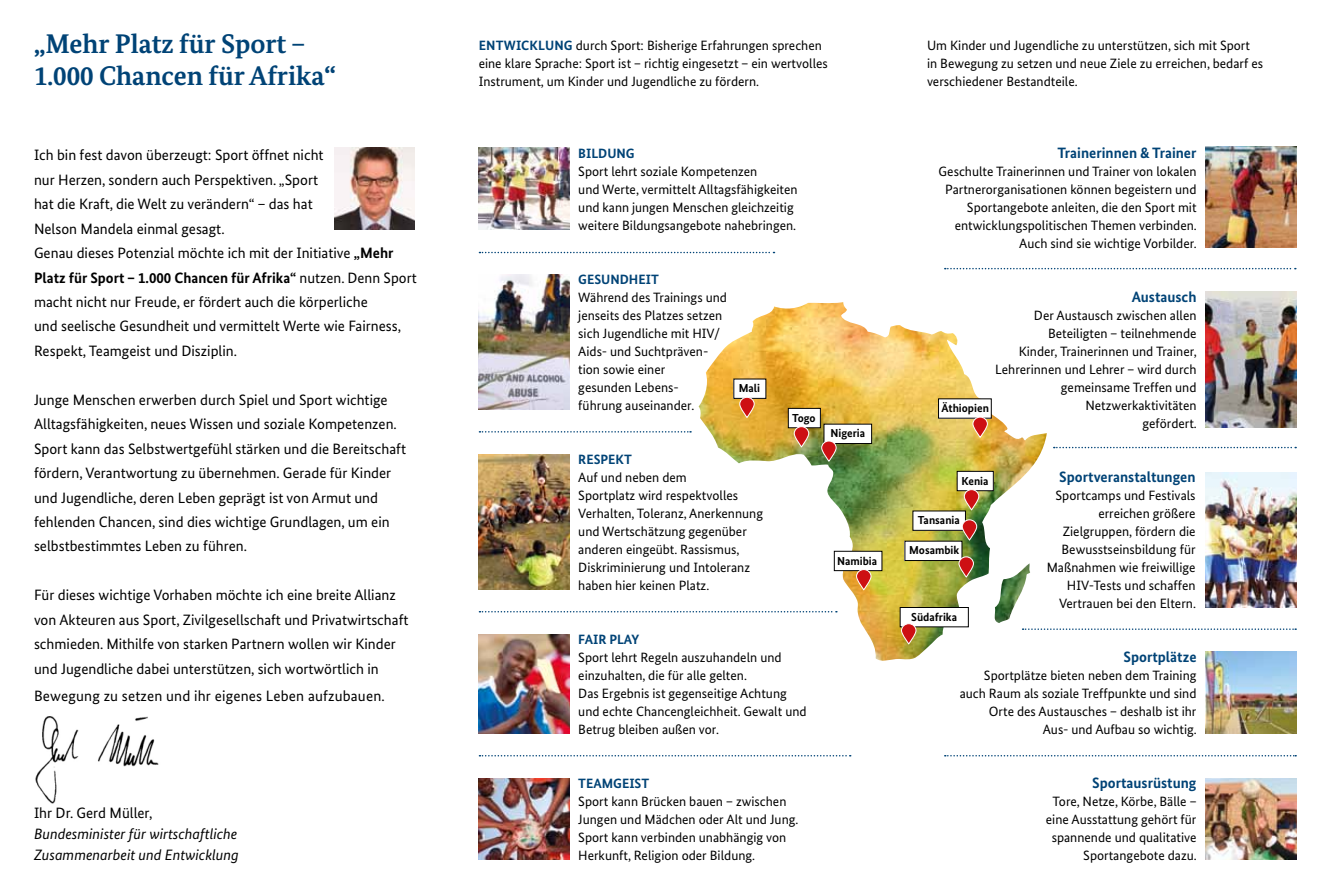
<style>
.page{position:relative;width:1331px;height:893px;background:#fff}
.page>*{position:absolute;margin:0;border:0;box-sizing:border-box;transform-origin:0 0}
.t1{font:700 27px/32.4px "Bundes Serif";color:#004376}
.t2{font:15px/24.5px "Bundes Sans";color:#000}
.t3{font:700 15px "Bundes Sans";color:#004376}
.t4{font:italic 15px/21px "Bundes Sans";color:#000}
.t5{font:13.5px/18px "Bundes Sans";color:#000}
.t6{font:700 13.5px "Bundes Sans";color:#004376}
.t7{font:700 11.55px "Bundes Sans";color:#000}
.s1{font-weight:700}
.s2{font-weight:700;color:#004376}
</style>
<div class="page">
<img style="left:35px;top:716px;width:124px;height:88px">
<img style="left:335px;top:148px;width:80px;height:82px">
<img style="left:1205px;top:147px;width:91px;height:101px">
<img style="left:479px;top:274px;width:91px;height:136px">
<img style="left:1205px;top:472px;width:91px;height:91px">
<img style="left:479px;top:454px;width:91px;height:136px">
<img style="left:1205px;top:652px;width:91px;height:82px">
<img style="left:479px;top:634px;width:91px;height:100px">
<img style="left:479px;top:778px;width:91px;height:82px">
<img style="left:1205px;top:778px;width:91px;height:82px">
<img style="left:479px;top:148px;width:91px;height:82px">
<img style="left:1205px;top:291px;width:91px;height:137px">
<svg style="left:945px;top:268px;width:351px;height:1px"></svg>
<svg style="left:479px;top:252px;width:295px;height:1px"></svg>
<svg style="left:1054px;top:447px;width:242px;height:1px"></svg>
<svg style="left:945px;top:755px;width:351px;height:1px"></svg>
<svg style="left:479px;top:431px;width:212px;height:2px"></svg>
<svg style="left:479px;top:611px;width:220px;height:1px"></svg>
<svg style="left:479px;top:755px;width:372px;height:1px"></svg>
<img style="left:699px;top:302px;width:348px;height:359px">
<img style="left:992px;top:563px;width:304px;height:67px">
<img style="left:993px;top:563px;width:37px;height:60px">
<div style="left:938px;top:399px;width:53px;height:19px;background:#fff"></div>
<svg style="left:973px;top:417px;width:14px;height:20px"></svg>
<div style="left:972px;top:417px;width:16px;height:21px;border:1px solid #fff;border-radius:7px"></div>
<div style="left:957px;top:471px;width:36px;height:20px;background:#fff"></div>
<div style="left:957px;top:471px;width:37px;height:20px;border:1px solid #000"></div>
<svg style="left:964px;top:490px;width:15px;height:20px"></svg>
<div style="left:964px;top:489px;width:15px;height:21px;border:1px solid #fff;border-radius:7px"></div>
<div style="left:905px;top:541px;width:57px;height:19px;background:#fff"></div>
<div style="left:904px;top:541px;width:58px;height:20px;border:1px solid #000"></div>
<svg style="left:959px;top:557px;width:14px;height:20px"></svg>
<div style="left:958px;top:556px;width:16px;height:21px;border:1px solid #fff;border-radius:7px"></div>
<div style="left:913px;top:511px;width:52px;height:19px;background:#fff"></div>
<div style="left:912px;top:511px;width:54px;height:20px;border:1px solid #000"></div>
<svg style="left:962px;top:520px;width:15px;height:20px"></svg>
<div style="left:962px;top:519px;width:15px;height:21px;border:1px solid #fff;border-radius:7px"></div>
<div style="left:834px;top:551px;width:48px;height:20px;background:#fff"></div>
<div style="left:834px;top:551px;width:48px;height:20px;border:1px solid #000"></div>
<svg style="left:856px;top:570px;width:15px;height:20px"></svg>
<div style="left:856px;top:569px;width:15px;height:21px;border:1px solid #fff;border-radius:7px"></div>
<div style="left:824px;top:424px;width:48px;height:19px;background:#fff"></div>
<div style="left:824px;top:424px;width:48px;height:20px;border:1px solid #000"></div>
<svg style="left:822px;top:441px;width:14px;height:20px"></svg>
<div style="left:821px;top:440px;width:16px;height:22px;border:1px solid #fff;border-radius:7px"></div>
<div style="left:900px;top:607px;width:68px;height:20px;background:#fff"></div>
<div style="left:900px;top:607px;width:69px;height:20px;border:1px solid #000"></div>
<svg style="left:901px;top:624px;width:15px;height:20px"></svg>
<div style="left:901px;top:623px;width:15px;height:21px;border:1px solid #fff;border-radius:7px"></div>
<div style="left:788px;top:408px;width:32px;height:20px;background:#fff"></div>
<div style="left:788px;top:408px;width:33px;height:20px;border:1px solid #000"></div>
<svg style="left:794px;top:427px;width:15px;height:20px"></svg>
<div style="left:794px;top:426px;width:15px;height:21px;border:1px solid #fff;border-radius:7px"></div>
<div style="left:734px;top:379px;width:32px;height:19px;background:#fff"></div>
<svg style="left:740px;top:397px;width:14px;height:20px"></svg>
<div style="left:739px;top:397px;width:16px;height:21px;border:1px solid #fff;border-radius:7px"></div>
<h1 class="t1" style="left:34px;top:27px;width:304px">„Mehr Platz für Sport –<br>1.000 Chancen für Afrika“</h1>
<p class="t2" style="left:34px;top:143px;width:384px">Ich bin fest davon überzeugt: Sport öffnet nicht<br>nur Herzen, sondern auch Perspektiven. „Sport<br>hat die Kraft, die Welt zu verändern“ – das hat<br>Nelson Mandela einmal gesagt.<br>Genau dieses Potenzial möchte ich mit der Initiative <span class="s1">„Mehr Platz für Sport – 1.000 Chancen für Afrika“</span> nutzen. Denn Sport macht nicht nur Freude, er fördert auch die körperliche<br>und seelische Gesundheit und vermittelt Werte wie Fairness, Respekt, Teamgeist und Disziplin.</p>
<p class="t2" style="left:34px;top:387px;width:373px">Junge Menschen erwerben durch Spiel und Sport wichtige Alltagsfähigkeiten, neues Wissen und soziale Kompetenzen.<br>Sport kann das Selbstwertgefühl stärken und die Bereitschaft fördern, Verantwortung zu übernehmen. Gerade für Kinder und Jugendliche, deren Leben geprägt ist von Armut und fehlenden Chancen, sind dies wichtige Grundlagen, um ein selbstbestimmtes Leben zu führen.</p>
<p class="t2" style="left:34px;top:583px;width:376px">Für dieses wichtige Vorhaben möchte ich eine breite Allianz von Akteuren aus Sport, Zivilgesellschaft und Privatwirtschaft schmieden. Mithilfe von starken Partnern wollen wir Kinder und Jugendliche dabei unterstützen, sich wortwörtlich in</p>
<p class="t2" style="left:34px;top:684px;width:352px">Bewegung zu setzen und ihr eigenes Leben aufzubauen.</p>
<p class="t2" style="left:34px;top:800px;width:120px">Ihr Dr. Gerd Müller,</p>
<p class="t4" style="left:34px;top:823px;width:206px">Bundesminister für wirtschaftliche<br>Zusammenarbeit und Entwicklung</p>
<p class="t5" style="left:479px;top:36px;width:351px"><span class="s2">Entwicklung</span> durch Sport: Bisherige Erfahrungen sprechen eine klare Sprache: Sport ist – richtig eingesetzt – ein wertvolles<br>Instrument, um Kinder und Jugendliche zu fördern.</p>
<p class="t6" style="left:578px;top:145px;width:58px">BILDUNG</p>
<p class="t5" style="left:578px;top:162px;width:221px">Sport lehrt soziale Kompetenzen<br>und Werte, vermittelt Alltagsfähigkeiten und kann jungen Menschen gleichzeitig weitere Bildungsangebote nahebringen.</p>
<p class="t6" style="left:578px;top:271px;width:82px">GESUN DHEIT</p>
<p class="t5" style="left:578px;top:288px;width:150px">Während des Trainings und jenseits des Platzes setzen sich Jugendliche mit HIV/<br>Aids- und Suchtpräven&shy;tion sowie einer<br>gesunden Lebens-<br>führung auseinander.</p>
<p class="t7" style="left:739px;top:381px;width:23px">Mali</p>
<p class="t6" style="left:578px;top:451px;width:46px">RESPEKT</p>
<p class="t5" style="left:578px;top:468px;width:186px">Auf und neben dem<br>Sportplatz wird respektvolles<br>Verhalten, Toleranz, Anerkennung und Wertschätzung gegenüber anderen eingeübt. Rassismus,<br>Diskriminierung und Intoleranz haben hier keinen Platz.</p>
<p class="t7" style="left:792px;top:411px;width:25px">Togo</p>
<p class="t7" style="left:830px;top:426px;width:36px">N igeria</p>
<p class="t7" style="left:837px;top:553px;width:42px">Namibia</p>
<p class="t6" style="left:578px;top:631px;width:63px">FAIR PLAY</p>
<p class="t5" style="left:578px;top:648px;width:230px">Sport lehrt Regeln auszuhandeln und einzuhalten, die für alle gelten.<br>Das Ergebnis ist gegenseitige Achtung und echte Chancengleichheit. Gewalt und Betrug bleiben außen vor.</p>
<p class="t6" style="left:578px;top:775px;width:72px">TEAMGEIST</p>
<p class="t5" style="left:578px;top:792px;width:222px">Sport kann Brücken bauen – zwischen Jungen und Mädchen oder Alt und Jung.<br>Sport kann verbinden unabhängig von Herkunft, Religion oder Bildung.</p>
<p class="t5" style="left:927px;top:36px;width:338px">Um Kinder und Jugendliche zu unterstützen, sich mit Sport in Bewegung zu setzen und neue Ziele zu erreichen, bedarf es verschiedener Bestandteile.</p>
<p class="t3" style="left:1057px;top:143px;width:141px">Trainerinnen &amp; Trainer</p>
<p class="t5" style="left:939px;top:162px;width:260px;text-align:right">Geschulte Trainerinnen und Trainer von lokalen Partnerorganisationen können begeistern und Sportangebote anleiten, die den Sport mit entwicklungspolitischen Themen verbinden.<br>Auch sind sie wichtige Vorbilder.</p>
<p class="t7" style="left:941px;top:401px;width:49px">Äthiopien</p>
<p class="t3" style="left:1132px;top:287px;width:66px">Austausch</p>
<p class="t5" style="left:995px;top:306px;width:203px;text-align:right">Der Austausch zwischen allen<br>Beteiligten – teilnehmende<br>Kinder, Trainerinnen und Trainer,<br>Lehrerinnen und Lehrer – wird durch gemeinsame Treffen und<br>Netzwerkaktivitäten<br>gefördert.</p>
<p class="t7" style="left:961px;top:474px;width:29px">Kenia</p>
<p class="t7" style="left:918px;top:513px;width:44px">Tansania</p>
<p class="t7" style="left:909px;top:543px;width:52px">Mosambik</p>
<p class="t7" style="left:911px;top:610px;width:47px">Südafrika</p>
<p class="t3" style="left:1059px;top:468px;width:138px">Sportveranstaltungen</p>
<p class="t5" style="left:1047px;top:486px;width:151px;text-align:right">Sportcamps und Festivals erreichen größere<br>Zielgruppen, fördern die<br>Bewusstseinsbildung für<br>Maßnahmen wie freiwillige<br>HIV-Tests und schaffen<br>Vertrauen bei den Eltern.</p>
<p class="t3" style="left:1123px;top:647px;width:75px">Sportplätze</p>
<p class="t5" style="left:960px;top:666px;width:239px;text-align:right">Sportplätze bieten neben dem Training auch Raum als soziale Treffpunkte und sind Orte des Austausches – deshalb ist ihr<br>Aus- und Aufbau so wichtig.</p>
<p class="t3" style="left:1092px;top:773px;width:106px">Sportausrüstung</p>
<p class="t5" style="left:1046px;top:792px;width:152px;text-align:right">Tore, Netze, Körbe, Bälle – eine Ausstattung gehört für spannende und qualitative<br>Sportangebote dazu.</p>
</div>
